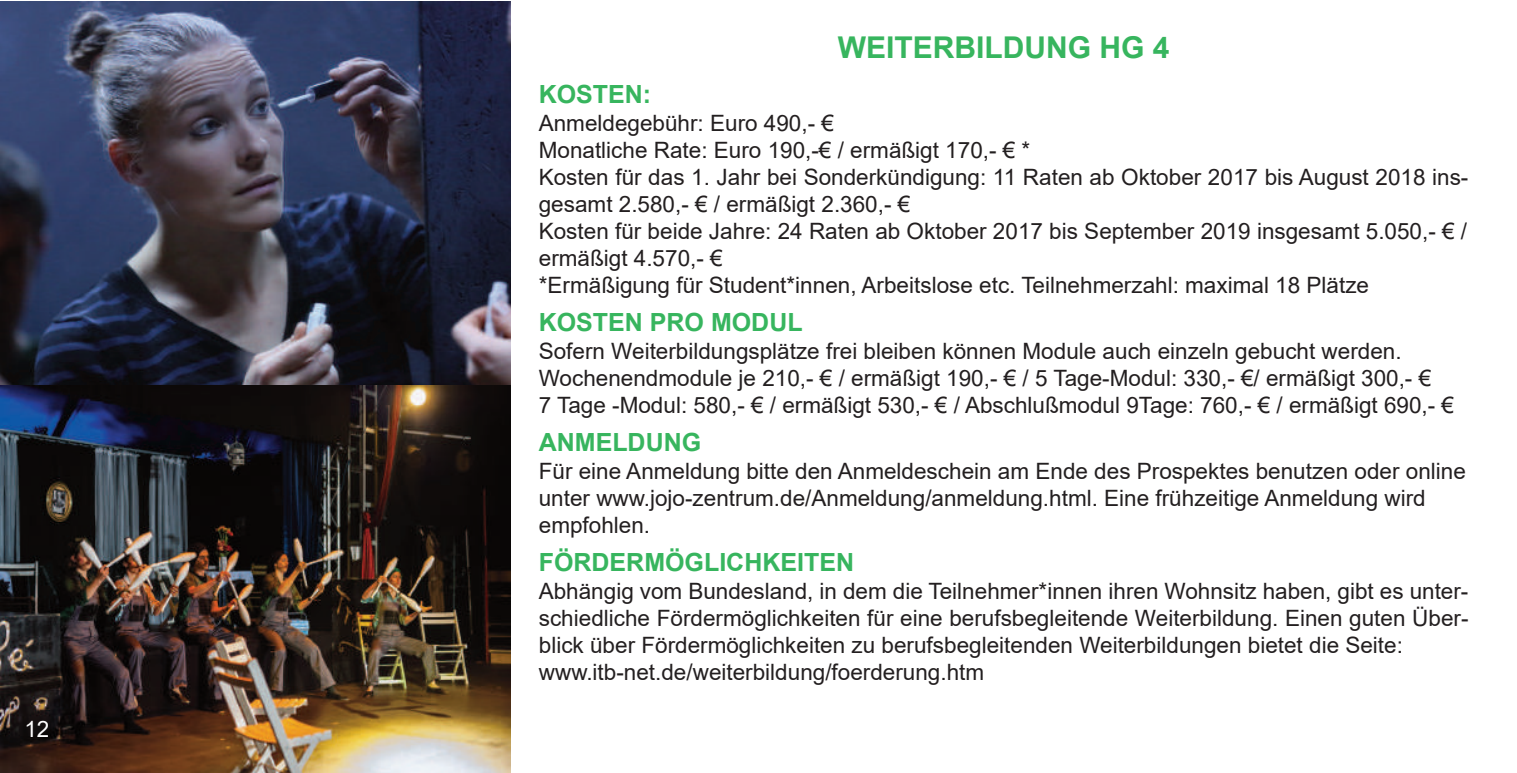
<style>
.page{position:relative;width:1517px;height:773px;background:#fff}
.page>*{position:absolute;margin:0;border:0;box-sizing:border-box;transform-origin:0 0}
.t1{font:700 30px "Arial";color:#37b55e}
.t2{font:700 25px "Arial";color:#37b55e}
.t3{font:22.5px/27px "Arial";color:#231f20}
.t4{font:22.5px "Arial";color:#fff}
</style>
<div class="page">
<img style="left:0;top:2px;width:511px;height:770px">
<p class="t4" style="left:24px;top:716px;width:27px">12</p>
<h1 class="t1" style="left:837px;top:31px;width:333px">WEITERBILDUNG HG 4</h1>
<p class="t2" style="left:539px;top:80px;width:114px">KOSTEN:</p>
<p class="t3" style="left:539px;top:110px;width:931px">Anmeldegebühr: Euro 490,- €<br>Monatliche Rate: Euro 190,-€ / ermäßigt 170,- € *<br>Kosten für das 1. Jahr bei Sonderkündigung: 11 Raten ab Oktober 2017 bis August 2018 ins&shy;gesamt 2.580,- € / ermäßigt 2.360,- €<br>Kosten für beide Jahre: 24 Raten ab Oktober 2017 bis September 2019 insgesamt 5.050,- € / ermäßigt 4.570,- €<br>*Ermäßigung für Student*innen, Arbeitslose etc. Teilnehmerzahl: maximal 18 Plätze</p>
<p class="t2" style="left:539px;top:308px;width:265px">KOSTEN PRO MODUL</p>
<p class="t3" style="left:539px;top:338px;width:917px">Sofern Weiterbildungsplätze frei bleiben können Module auch einzeln gebucht werden.<br>Wochenendmodule je 210,- € / ermäßigt 190,- € / 5 Tage-Modul: 330,- €/ ermäßigt 300,- €<br>7 Tage -Modul: 580,- € / ermäßigt 530,- € / Abschlußmodul 9Tage: 760,- € / ermäßigt 690,- €</p>
<p class="t2" style="left:539px;top:428px;width:164px">ANMELDUNG</p>
<p class="t3" style="left:539px;top:458px;width:928px">Für eine Anmeldung bitte den Anmeldeschein am Ende des Prospektes benutzen oder online unter www.jojo-zentrum.de/Anmeldung/anmeldung.html. Eine frühzeitige Anmeldung wird empfohlen.</p>
<p class="t2" style="left:539px;top:548px;width:317px">FÖRDERMÖGLICHKEITEN</p>
<p class="t3" style="left:539px;top:578px;width:931px">Abhängig vom Bundesland, in dem die Teilnehmer*innen ihren Wohnsitz haben, gibt es unter&shy;schiedliche Fördermöglichkeiten für eine berufsbegleitende Weiterbildung. Einen guten Über&shy;blick über Fördermöglichkeiten zu berufsbegleitenden Weiterbildungen bietet die Seite: www.itb-net.de/weiterbildung/foerderung.htm</p>
</div>
